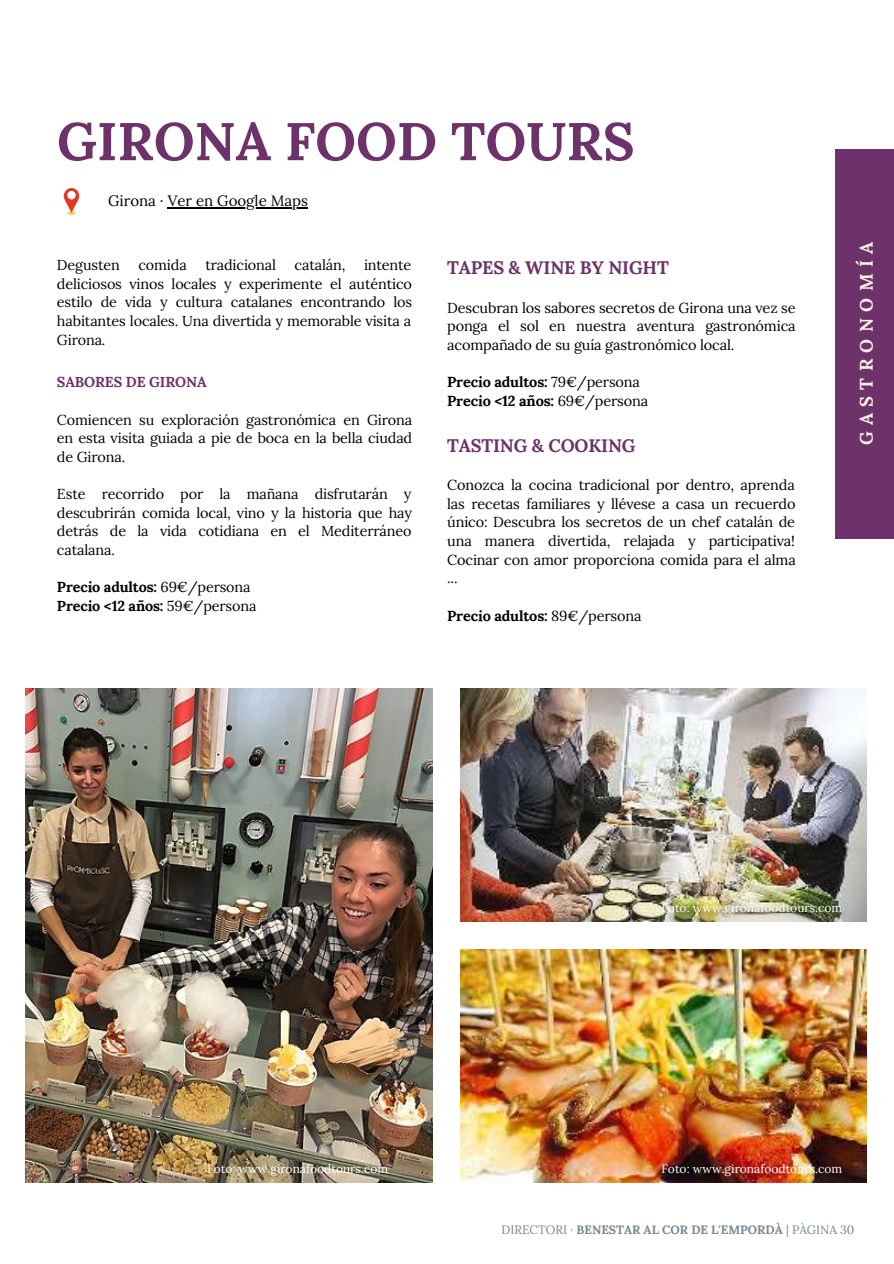
<style>
.page{position:relative;width:894px;height:1264px;background:#fff}
.page>*{position:absolute;margin:0;border:0;box-sizing:border-box;transform-origin:0 0}
.t1{font:700 52.95px "Lora";color:#6d326a}
.t2{font:700 18.15px "Lora";letter-spacing:-.01em;color:#6d326a}
.t3{font:700 18.15px "Lora";letter-spacing:.35em;color:#f7f0e2}
.t4{font:15px "Lora";color:#000}
.t5{font:14.4px/18.6px "Lora";letter-spacing:-.01em;color:#000;text-align:justify}
.t6{font:700 14.4px/18.6px "Lora";letter-spacing:-.01em;color:#000}
.t7{font:700 14.4px "Lora";letter-spacing:-.01em;color:#6d326a}
.t8{font:700 12.15px "Lora";color:#768692}
.t9{font:12px "Lora";color:#fff}
.s1{font-weight:400}
</style>
<div class="page">
<img style="left:25px;top:688px;width:407px;height:494px">
<img style="left:460px;top:688px;width:406px;height:233px">
<img style="left:460px;top:949px;width:406px;height:233px">
<div style="left:835px;top:149px;width:58px;height:390px;background:#6d326a"></div>
<hr style="left:168px;top:207px;width:140px;height:1px;background:#000">
<svg style="left:64px;top:188px;width:15px;height:27px"></svg>
<div style="left:67px;top:191px;width:9px;height:8px;background:#fff;border-radius:50%"></div>
<h1 class="t1" style="left:57px;top:96px;width:579px">GIRONA FOOD TOURS</h1>
<p class="t4" style="left:108px;top:189px;width:201px">Girona · Ver en Google Maps</p>
<p class="t5" style="left:57px;top:255px;width:64px">Degusten</p>
<p class="t5" style="left:138px;top:255px;width:50px">comida</p>
<p class="t5" style="left:205px;top:255px;width:72px">tradicional</p>
<p class="t5" style="left:294px;top:255px;width:52px">catalán,</p>
<p class="t5" style="left:57px;top:255px;width:356px;text-indent:307px">intente deliciosos vinos locales y experimente el auténtico estilo de vida y cultura catalanes encontrando los habitantes locales. Una divertida y memorable visita a Girona.</p>
<p class="t7" style="left:57px;top:370px;width:151px">SABORES DE GIRONA</p>
<p class="t5" style="left:57px;top:409px;width:356px">Comiencen su exploración gastronómica en Girona en esta visita guiada a pie de boca en la bella ciudad de Girona.</p>
<p class="t5" style="left:57px;top:484px;width:356px">Este recorrido por la mañana disfrutarán y descubrirán comida local, vino y la historia que hay detrás de la vida cotidiana en el Mediterráneo catalana.</p>
<p class="t6" style="left:57px;top:576px;width:201px">Precio adultos: <span class="s1">69€/persona<br></span>Precio &lt;12 años: <span class="s1">59€/persona</span></p>
<p class="t2" style="left:447px;top:252px;width:223px">TAPES &amp; WINE BY NIGHT</p>
<p class="t5" style="left:447px;top:297px;width:350px">Descubran los sabores secretos de Girona una vez se ponga el sol en nuestra aventura gastronómica acompañado de su guía gastronómico local.</p>
<p class="t6" style="left:447px;top:371px;width:202px">Precio adultos: <span class="s1">79€/persona<br></span>Precio &lt;12 años: <span class="s1">69€/persona</span></p>
<p class="t2" style="left:447px;top:430px;width:190px">TASTING &amp; COOKING</p>
<p class="t5" style="left:447px;top:475px;width:350px">Conozca la cocina tradicional por dentro, aprenda las recetas familiares y llévese a casa un recuerdo único: Descubra los secretos de un chef catalán de una manera divertida, relajada y participativa!<br>Cocinar con amor proporciona comida para el alma ...</p>
<p class="t6" style="left:447px;top:604px;width:196px">Precio adultos: <span class="s1">89€/persona</span></p>
<p class="t3" style="left:850px;top:445px;width:205px;rotate:-90deg">GASTRONOMÍA</p>
<p class="t9" style="left:661px;top:898px;width:182px">Foto: www.gironafoodtours.com</p>
<p class="t9" style="left:207px;top:1159px;width:182px">Foto: www.gironafoodtours.com</p>
<p class="t9" style="left:661px;top:1159px;width:182px">Foto: www.gironafoodtours.com</p>
<p class="t8" style="left:501px;top:1219px;width:354px"><span class="s1">DIRECTORI ·</span> BENESTAR AL COR DE L'EMPORDÀ <span class="s1">| PÀGINA 30</span></p>
</div>
